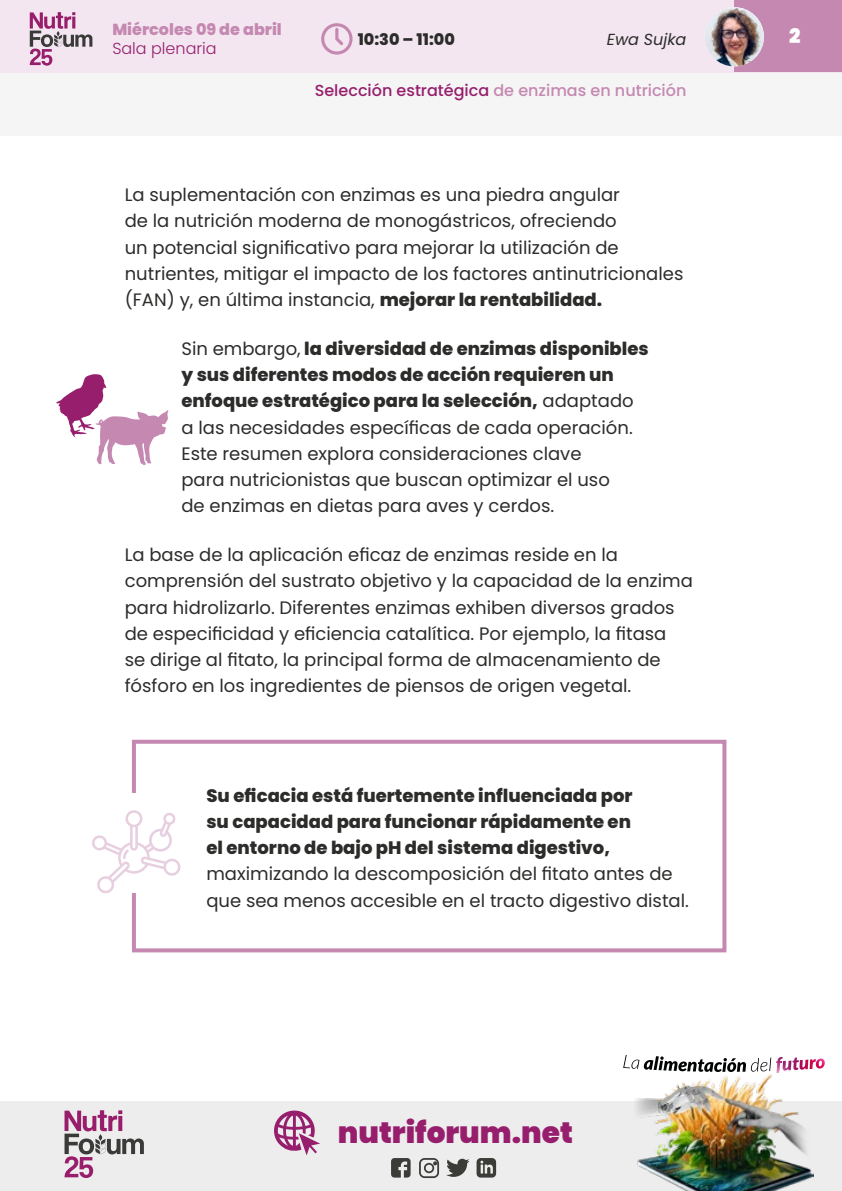
<style>
.page{position:relative;width:842px;height:1191px;background:#fff}
.page>*{position:absolute;margin:0;border:0;box-sizing:border-box;transform-origin:0 0}
.t1{font:900 29.6px "Poppins";color:#961e6d}
.t2{font:900 20px "Poppins";color:#fff}
._01_Texto{font:18px/26.2px "Poppins";color:#2c2c2b}
._01_Texto-2{font:800 18px/26.2px "Poppins";color:#2c2c2b}
.t3{font:500 16px "Poppins";color:#961e6d}
.t4{font:800 16px "Poppins";color:#c588b1}
.t5{font:300 16px "Poppins";color:#961e6d}
.t6{font:800 16px "Poppins";color:#2c2c2b}
.t7{font:italic 16px "Poppins";color:#2c2c2b}
.s1{color:#c588b1}
.s2{font-weight:800}
.s3{font-weight:400}
</style>
<div class="page">
<div style="left:132px;top:739px;width:594px;height:213px;border:4px solid #c588b1"></div>
<div style="left:104px;top:793px;width:59px;height:100px;background:#fff"></div>
<svg style="left:56px;top:374px;width:112px;height:91px"></svg>
<svg style="left:92px;top:810px;width:89px;height:84px"></svg>
<div style="left:0;top:45px;width:842px;height:90px;background:#f5f5f5"></div>
<div style="left:0;top:1101px;width:842px;height:90px;background:#ededed"></div>
<div style="left:0;top:0;width:842px;height:72px;background:#f3e6f0"></div>
<div style="left:734px;top:0;width:108px;height:72px;background:#c588b1"></div>
<svg style="left:321px;top:23px;width:32px;height:32px"></svg>
<img style="left:705px;top:7px;width:59px;height:59px;border-radius:30px">
<svg style="left:391px;top:1158px;width:20px;height:19px"></svg>
<svg style="left:419px;top:1158px;width:20px;height:20px"></svg>
<svg style="left:446px;top:1158px;width:23px;height:18px"></svg>
<svg style="left:477px;top:1158px;width:19px;height:19px"></svg>
<svg style="left:274px;top:1110px;width:46px;height:45px"></svg>
<svg style="left:30px;top:12px;width:62px;height:54px"></svg>
<svg style="left:65px;top:1110px;width:79px;height:68px"></svg>
<img style="left:636px;top:1074px;width:177px;height:117px">
<svg style="left:623px;top:1055px;width:202px;height:18px"></svg>
<p class="t4" style="left:112px;top:21px;width:171px">Miércoles 09 de abril</p>
<p class="t5" style="left:112px;top:39px;width:106px">Sala plenaria</p>
<p class="t6" style="left:358px;top:30px;width:99px">10:30 – 11:00</p>
<p class="t7" style="left:607px;top:30px;width:81px">Ewa Sujka</p>
<p class="t2" style="left:789px;top:24px;width:13px">2</p>
<p class="t3" style="left:315px;top:81px;width:373px">Selección estratégica <span class="s1">de enzimas en nutrición</span></p>
<p class="_01_Texto" style="left:125px;top:182px;width:560px">La suplementación con enzimas es una piedra angular<br>de la nutrición moderna de monogástricos, ofreciendo<br>un potencial significativo para mejorar la utilización de nutrientes, mitigar el impacto de los factores antinutricionales (FAN) y, en última instancia, <span class="s2">mejorar la rentabilidad.</span></p>
<p class="_01_Texto" style="left:181px;top:336px;width:469px">Sin embargo, <span class="s2">la diversidad de enzimas disponibles y sus diferentes modos de acción requieren un enfoque estratégico para la selección,</span> adaptado a las necesidades específicas de cada operación.<br>Este resumen explora consideraciones clave<br>para nutricionistas que buscan optimizar el uso<br>de enzimas en dietas para aves y cerdos.</p>
<p class="_01_Texto" style="left:125px;top:542px;width:570px">La base de la aplicación eficaz de enzimas reside en la comprensión del sustrato objetivo y la capacidad de la enzima para hidrolizarlo. Diferentes enzimas exhiben diversos grados de especificidad y eficiencia catalítica. Por ejemplo, la fitasa<br>se dirige al fitato, la principal forma de almacenamiento de fósforo en los ingredientes de piensos de origen vegetal.</p>
<p class="_01_Texto-2" style="left:206px;top:782px;width:484px">Su eficacia está fuertemente influenciada por<br>su capacidad para funcionar rápidamente en<br>el entorno de bajo pH del sistema digestivo, <span class="s3">maximizando la descomposición del fitato antes de que sea menos accesible en el tracto digestivo distal.</span></p>
<h1 class="t1" style="left:338px;top:1115px;width:237px">nutriforum.net</h1>
</div>
